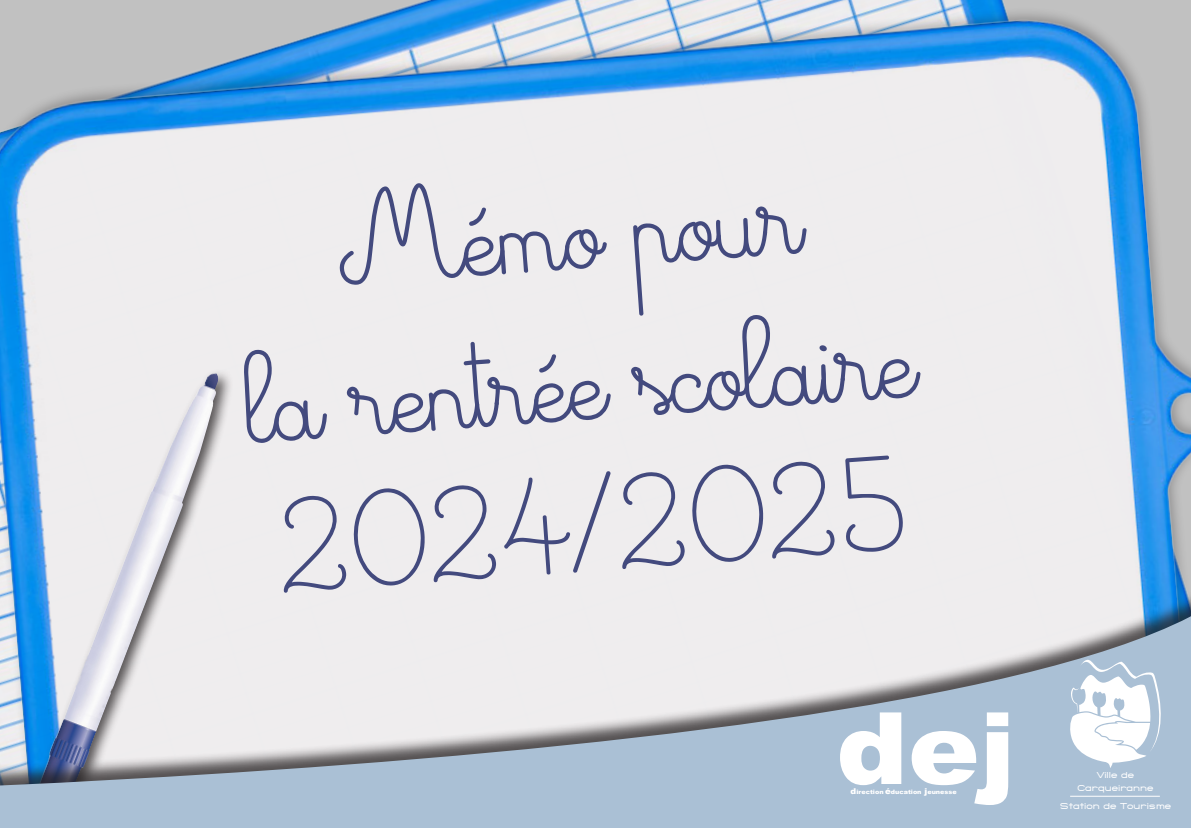
<style>
.page{position:relative;width:1191px;height:828px;background:#fff}
.page>*{position:absolute;margin:0;border:0;box-sizing:border-box;transform-origin:0 0}
.t1{font:126px "Glam Queen";color:#434a7e}
.t2{font:900 100px "Arial";color:#fff;scale:1.07 1}
.t3{font:500 9px "SF Grandezza";color:#fff}
.t4{font:900 6px "Arial";color:#fff;scale:1.07 1}
.s1{font-size:8px}
</style>
<div class="page">
<div style="left:0;top:7px;width:1191px;height:821px;background:#231f20;opacity:.3"></div>
<div style="left:12px;top:368px;width:222px;height:460px;background:#231f20;opacity:.75"></div>
<img style="left:23px;top:372px;width:197px;height:207px">
<div style="left:0;top:579px;width:1191px;height:249px;background:#231f20;opacity:.75"></div>
<svg style="left:0;top:600px;width:1191px;height:228px"></svg>
<hr style="left:1070px;top:796px;width:89px;height:1px;background:#fff">
<svg style="left:1069px;top:653px;width:94px;height:115px"></svg>
<p class="t1" style="left:332px;top:161px;width:466px;rotate:-4deg">Mémo pour</p>
<p class="t1" style="left:239px;top:319px;width:673px;rotate:-4deg">la rentrée scolaire</p>
<p class="t1" style="left:272px;top:468px;width:629px;rotate:-4deg">2024/2025</p>
<p class="t2" style="left:836px;top:675px;width:169px">dej</p>
<p class="t4" style="left:850px;top:787px;width:101px"><span class="s1">d</span>irection <span class="s1">é</span>ducation <span class="s1">j</span>eunesse</p>
<p class="t3" style="left:1096px;top:769px;width:39px">Ville de</p>
<p class="t3" style="left:1077px;top:782px;width:77px">Carqueiranne</p>
<p class="t3" style="left:1059px;top:800px;width:113px">Station de Tourisme</p>
</div>
